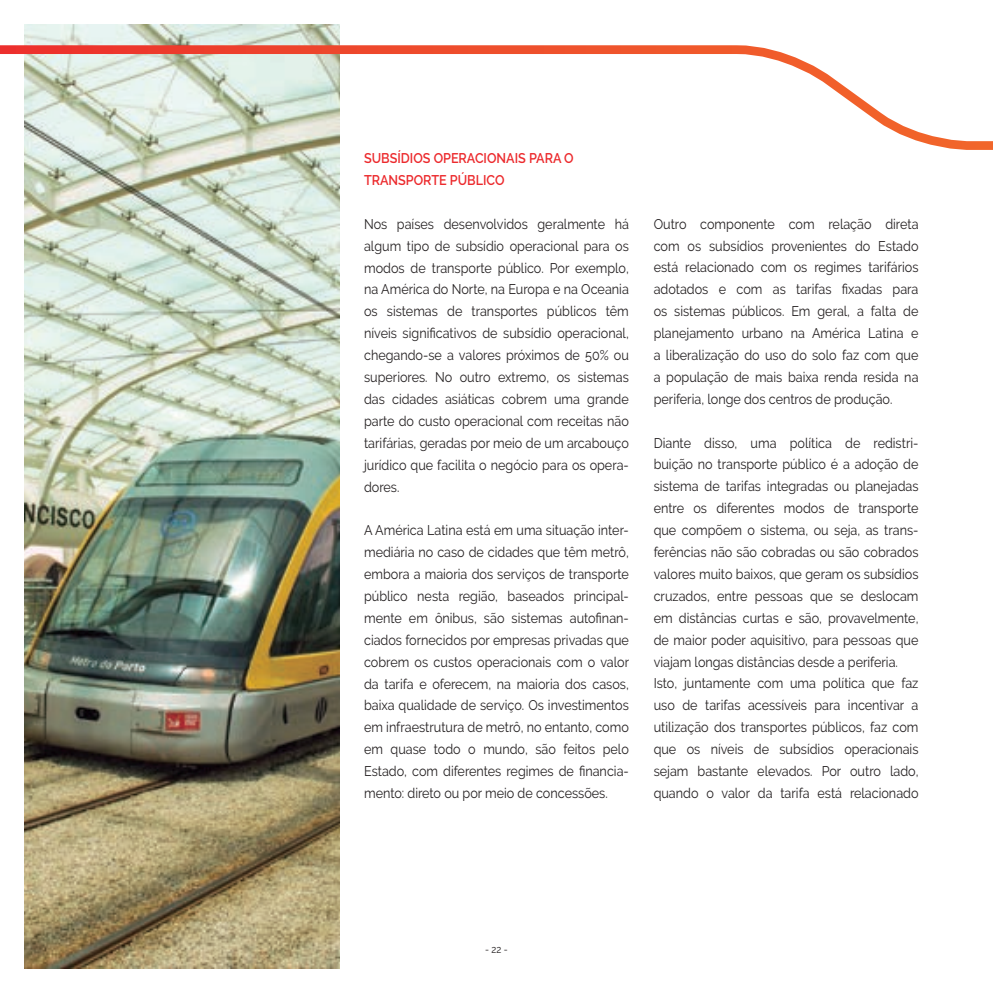
<style>
.page{position:relative;width:993px;height:993px;background:#fff}
.page>*{position:absolute;margin:0;border:0;box-sizing:border-box;transform-origin:0 0}
.texto{font:14px/21.9px "Raleway";color:#231f20;text-align:justify;scale:.9 1}
.titulo_3{font:600 14px/21.9px "Raleway";color:#ec2a2d;scale:.9 1}
.t1{font:10.5px "Raleway";color:#231f20;scale:.9 1}
</style>
<div class="page">
<img style="left:25px;top:25px;width:314px;height:942px">
<svg style="left:0;top:41px;width:992px;height:113px"></svg>
<p class="titulo_3" style="left:364px;top:147px;width:234px">SUBSÍDIOS OPERACIONAIS PARA O<br>TRANSPORTE PÚBLICO</p>
<p class="texto" style="left:364px;top:213px;width:295px">Nos países desenvolvidos geralmente há algum tipo de subsídio operacional para os modos de transporte público. Por exemplo, na América do Norte, na Europa e na Oceania os sistemas de transportes públicos têm níveis significativos de subsídio operacional, chegando-se a valores próximos de 50% ou superiores. No outro extremo, os sistemas das cidades asiáticas cobrem uma grande parte do custo operacional com receitas não tarifárias, geradas por meio de um arcabouço jurídico que facilita o negócio para os opera&shy;dores.</p>
<p class="texto" style="left:364px;top:519px;width:296px">A América Latina está em uma situação inter&shy;mediária no caso de cidades que têm metrô, embora a maioria dos serviços de transporte público nesta região, baseados principal&shy;mente em ônibus, são sistemas autofinan&shy;ciados fornecidos por empresas privadas que cobrem os custos operacionais com o valor da tarifa e oferecem, na maioria dos casos, baixa qualidade de serviço. Os investimentos em infraestrutura de metrô, no entanto, como em quase todo o mundo, são feitos pelo Estado, com diferentes regimes de financia&shy;mento: direto ou por meio de concessões.</p>
<p class="texto" style="left:653px;top:213px;width:295px">Outro componente com relação direta com os subsídios provenientes do Estado está relacionado com os regimes tarifários adotados e com as tarifas fixadas para os sistemas públicos. Em geral, a falta de planejamento urbano na América Latina e a liberalização do uso do solo faz com que a população de mais baixa renda resida na periferia, longe dos centros de produção.</p>
<p class="texto" style="left:653px;top:431px;width:295px">Diante disso, uma política de redistri&shy;buição no transporte público é a adoção de sistema de tarifas integradas ou planejadas entre os diferentes modos de transporte que compõem o sistema, ou seja, as trans&shy;ferências não são cobradas ou são cobrados valores muito baixos, que geram os subsídios cruzados, entre pessoas que se deslocam em distâncias curtas e são, provavelmente, de maior poder aquisitivo, para pessoas que viajam longas distâncias desde a periferia.</p>
<p class="texto" style="left:653px;top:672px;width:295px">Isto, juntamente com uma política que faz uso de tarifas acessíveis para incentivar a utilização dos transportes públicos, faz com que os níveis de subsídios operacionais sejam bastante elevados. Por outro lado, quando o valor da tarifa está relacionado</p>
<p class="t1" style="left:485px;top:943px;width:27px">- 22 -</p>
</div>
